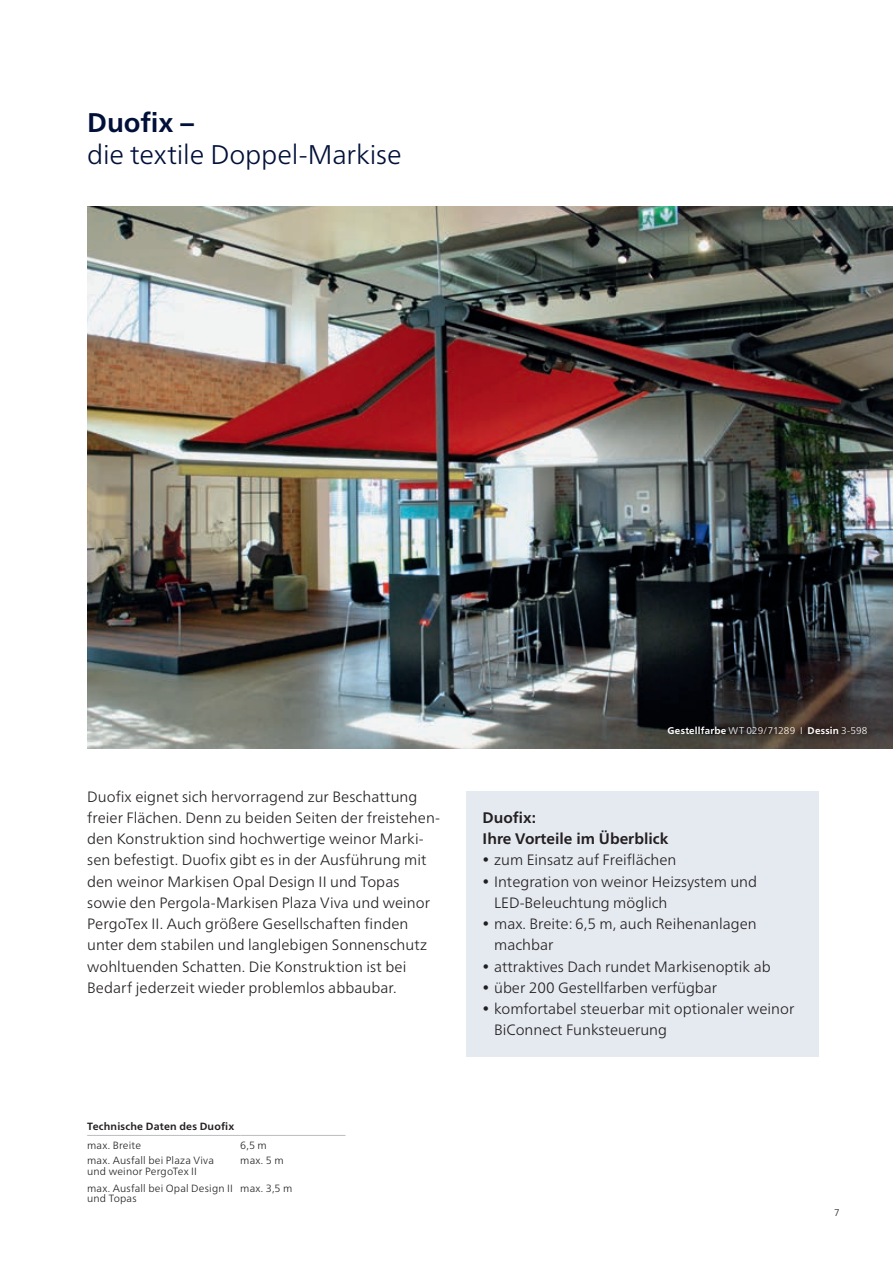
<style>
.page{position:relative;width:893px;height:1263px;background:#fff}
.page>*{position:absolute;margin:0;border:0;box-sizing:border-box;transform-origin:0 0}
._02b_Head_18p_light{font:300 27px/32px "Frutiger Neue LTW1 G";letter-spacing:-.005em;color:#001039}
._04_Sub_10_2pt_bold{font:700 15.3px "Frutiger Neue LTW1 G";color:#231f20}
._05_Copy_10pt_Light{font:300 15px/21.3px "Frutiger Neue LTW1 G";color:#231f20}
._08_Rlight_7_2_5mm{font:300 10.5px/10.6px "Frutiger Neue LTW1 G";letter-spacing:.02em;color:#231f20}
._08_Rlight_7_2_5mm-2{font:700 10.5px "Frutiger Neue LTW1 G";letter-spacing:.02em;color:#231f20}
._06_Dessin_6_5p_ligh{font:700 9.75px "Frutiger Neue LTW1 G";letter-spacing:.025em;color:#fff}
.t1{font:300 9.75px "Frutiger Neue LTW1 G";color:#231f20}
.s1{font-weight:700}
.s2{font-weight:300}
</style>
<div class="page">
<div style="left:466px;top:791px;width:353px;height:266px;background:#e5eaf1"></div>
<img style="left:87px;top:206px;width:806px;height:542px">
<hr style="left:87px;top:1135px;width:153px;height:1px;background:#bcbdc0">
<hr style="left:240px;top:1135px;width:105px;height:1px;background:#bcbdc0">
<div style="left:662px;top:720px;width:214px;height:23px;background:#231f20;opacity:.54"></div>
<p class="_02b_Head_18p_light" style="left:87px;top:106px;width:316px"><span class="s1">Duofix –<br></span>die textile Doppel-Markise</p>
<p class="_05_Copy_10pt_Light" style="left:87px;top:785px;width:354px">Duofix eignet sich hervorragend zur Beschattung freier Flächen. Denn zu beiden Seiten der freistehen&shy;den Konstruktion sind hochwertige weinor Marki&shy;sen befestigt. Duofix gibt es in der Ausführung mit den weinor Markisen Opal Design II und Topas sowie den Pergola-Markisen Plaza Viva und weinor PergoTex II. Auch größere Gesellschaften finden unter dem stabilen und langlebigen Sonnenschutz wohltuenden Schatten. Die Konstruktion ist bei Bedarf jederzeit wieder problemlos abbaubar.</p>
<p class="_08_Rlight_7_2_5mm-2" style="left:87px;top:1120px;width:149px">Technische Daten des Duofix</p>
<p class="_08_Rlight_7_2_5mm" style="left:87px;top:1140px;width:55px">max. Breite</p>
<p class="_08_Rlight_7_2_5mm" style="left:240px;top:1140px;width:28px">6,5 m</p>
<p class="_08_Rlight_7_2_5mm" style="left:87px;top:1155px;width:128px">max. Ausfall bei Plaza Viva und weinor PergoTex II</p>
<p class="_08_Rlight_7_2_5mm" style="left:240px;top:1155px;width:45px">max. 5 m</p>
<p class="_08_Rlight_7_2_5mm" style="left:87px;top:1182px;width:147px">max. Ausfall bei Opal Design II und Topas</p>
<p class="_08_Rlight_7_2_5mm" style="left:240px;top:1182px;width:54px">max. 3,5 m</p>
<p class="_06_Dessin_6_5p_ligh" style="left:668px;top:724px;width:201px">Gestellfarbe <span class="s2">WT 029/71289 I</span> Dessin <span class="s2">3-598</span></p>
<p class="_04_Sub_10_2pt_bold" style="left:483px;top:808px;width:55px">Duofix:</p>
<p class="_04_Sub_10_2pt_bold" style="left:483px;top:830px;width:187px">Ihre Vorteile im Überblick</p>
<p class="_05_Copy_10pt_Light" style="left:483px;top:849px;width:195px">• zum Einsatz auf Freiflächen</p>
<p class="_05_Copy_10pt_Light" style="left:494px;top:871px;width:265px;text-indent:-11px">• Integration von weinor Heizsystem und<br>LED-Beleuchtung möglich</p>
<p class="_05_Copy_10pt_Light" style="left:494px;top:913px;width:264px;text-indent:-11px">• max. Breite: 6,5 m, auch Reihenanlagen machbar</p>
<p class="_05_Copy_10pt_Light" style="left:483px;top:956px;width:290px">• attraktives Dach rundet Markisenoptik ab</p>
<p class="_05_Copy_10pt_Light" style="left:483px;top:977px;width:236px">• über 200 Gestellfarben verfügbar</p>
<p class="_05_Copy_10pt_Light" style="left:494px;top:998px;width:302px;text-indent:-11px">• komfortabel steuerbar mit optionaler weinor<br>BiConnect Funksteuerung</p>
<p class="t1" style="left:834px;top:1207px;width:7px">7</p>
</div>
